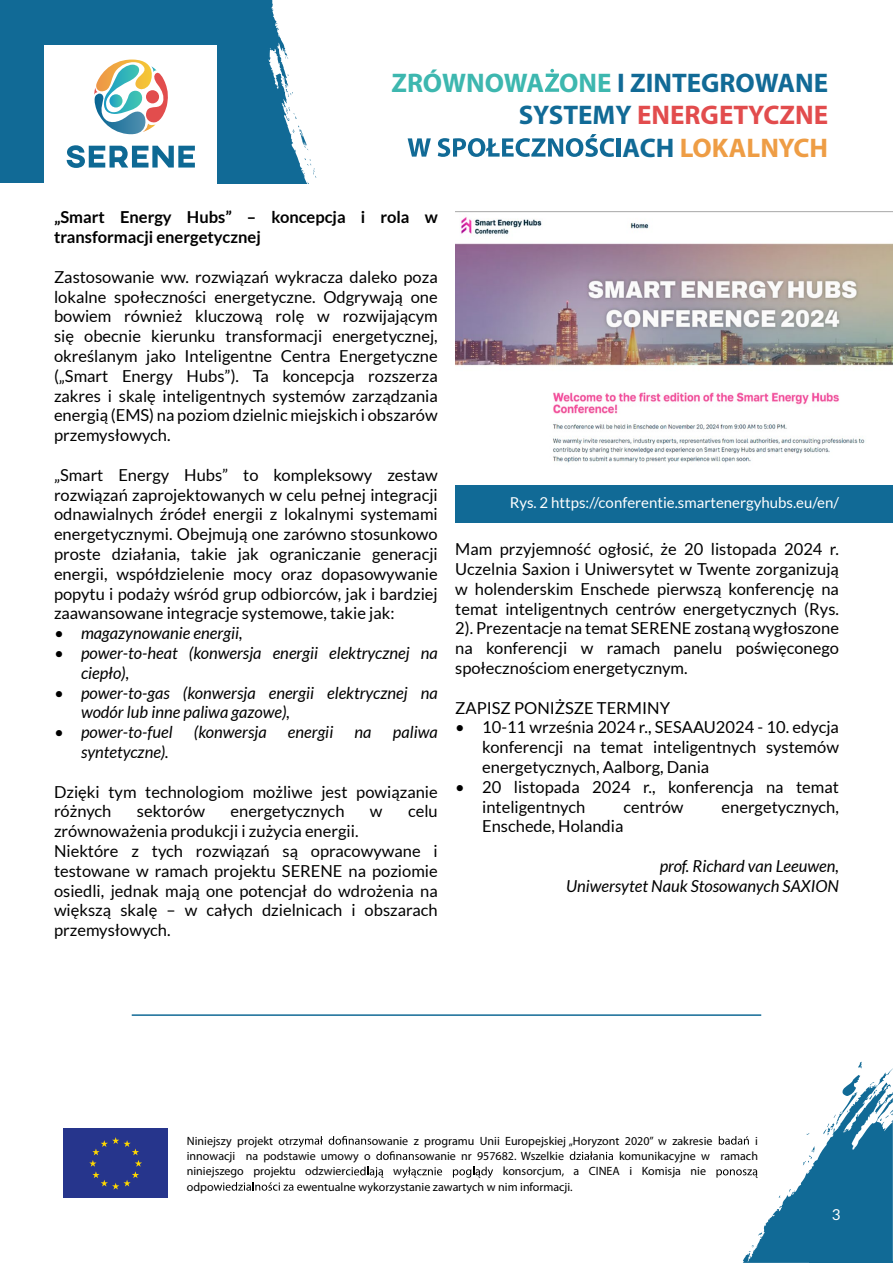
<style>
.page{position:relative;width:893px;height:1263px;background:#fff}
.page>*{position:absolute;margin:0;border:0;box-sizing:border-box;transform-origin:0 0}
.t1{font:700 27px/32.4px "Myriad Pro";color:#116a96;text-align:right}
.t2{font:16.5px/19.8px "Lato";color:#000;text-align:justify}
.t3{font:italic 16.5px/19.8px "Lato";color:#000}
.t4{font:700 16.5px/19.8px "Lato";color:#000}
.t5{font:15px "Lato";color:#fff}
.t6{font:12px "Myriad Pro";color:#000}
.s1{color:#3db7af}
.s2{color:#e24c4d}
.s3{color:#ee9d45}
</style>
<div class="page">
<div style="left:63px;top:1128px;width:105px;height:70px;background:#26358c"></div>
<svg style="left:89px;top:1137px;width:53px;height:52px"></svg>
<svg style="left:299px;top:1136px;width:24px;height:11px"></svg>
<svg style="left:329px;top:1136px;width:42px;height:9px"></svg>
<svg style="left:376px;top:1151px;width:43px;height:9px"></svg>
<svg style="left:570px;top:1151px;width:43px;height:9px"></svg>
<svg style="left:346px;top:1167px;width:37px;height:11px"></svg>
<svg style="left:402px;top:1167px;width:40px;height:11px"></svg>
<svg style="left:453px;top:1167px;width:40px;height:11px"></svg>
<svg style="left:214px;top:1182px;width:88px;height:9px"></svg>
<svg style="left:716px;top:1061px;width:177px;height:202px"></svg>
<hr style="left:809px;top:1261px;width:84px;height:2px;background:#116a96">
<svg style="left:195px;top:0;width:122px;height:184px;fill:#116a96"></svg>
<div style="left:0;top:0;width:192px;height:183px;background:#116a96"></div>
<div style="left:45px;top:45px;width:172px;height:139px;background:#fff"></div>
<svg style="left:67px;top:0;width:128px;height:168px"></svg>
<svg style="left:545px;top:69px;width:14px;height:23px"></svg>
<svg style="left:408px;top:138px;width:23px;height:19px"></svg>
<svg style="left:438px;top:134px;width:176px;height:23px"></svg>
<hr style="left:617px;top:138px;width:4px;height:19px;background:#116a96">
<img style="left:455px;top:211px;width:438px;height:252px">
<div style="left:455px;top:485px;width:438px;height:38px;background:#116a96"></div>
<hr style="left:132px;top:1014px;width:629px;height:2px;background:#116a96">
<h1 class="t1" style="left:391px;top:67px;width:438px"><span class="s1">ZRÓWNOWA ONE</span> I ZINTEGROWANE<br>SYSTEMY <span class="s2">ENERGETYCZNE<br></span>ACH <span class="s3">LOKALNYCH</span></h1>
<p class="t4" style="left:54px;top:207px;width:385px">„Smart Energy Hubs” – koncepcja i rola w transformacji energetycznej</p>
<p class="t2" style="left:54px;top:267px;width:385px">Zastosowanie ww. rozwiązań wykracza daleko poza lokalne społeczności energetyczne. Odgrywają one bowiem również kluczową rolę w rozwijającym się obecnie kierunku transformacji energetycznej, określanym jako Inteligentne Centra Energetyczne („Smart Energy Hubs”). Ta koncepcja rozszerza zakres i skalę inteligentnych systemów zarządzania energią (EMS) na poziom dzielnic miejskich i obszarów przemysłowych.</p>
<p class="t2" style="left:54px;top:465px;width:385px">„Smart Energy Hubs” to kompleksowy zestaw rozwiązań zaprojektowanych w celu pełnej integracji odnawialnych źródeł energii z lokalnymi systemami energetycznymi. Obejmują one zarówno stosunkowo proste działania, takie jak ograniczanie generacji energii, współdzielenie mocy oraz dopasowywanie popytu i podaży wśród grup odbiorców, jak i bardziej zaawansowane integracje systemowe, takie jak:</p>
<p class="t3" style="left:54px;top:624px;width:190px">• magazynowanie energii,</p>
<p class="t3" style="left:81px;top:643px;width:358px;text-indent:-27px">• power-to-heat (konwersja energii elektrycznej na ciepło),</p>
<p class="t3" style="left:81px;top:683px;width:358px;text-indent:-27px">• power-to-gas (konwersja energii elektrycznej na wodór lub inne paliwa gazowe),</p>
<p class="t3" style="left:54px;top:723px;width:120px">• power-to-fuel</p>
<p class="t3" style="left:194px;top:723px;width:74px">(konwersja</p>
<p class="t3" style="left:288px;top:723px;width:47px">energii</p>
<p class="t3" style="left:355px;top:723px;width:19px">na</p>
<p class="t3" style="left:393px;top:723px;width:46px">paliwa</p>
<p class="t3" style="left:81px;top:742px;width:89px">syntetyczne).</p>
<p class="t2" style="left:54px;top:782px;width:385px">Dzięki tym technologiom możliwe jest powiązanie różnych</p>
<p class="t2" style="left:137px;top:801px;width:70px">sektorów</p>
<p class="t2" style="left:231px;top:801px;width:115px">energetycznych</p>
<p class="t2" style="left:370px;top:801px;width:14px">w</p>
<p class="t2" style="left:408px;top:801px;width:31px">celu</p>
<p class="t2" style="left:54px;top:821px;width:385px;text-align:left">zrównoważenia produkcji i zużycia energii.<br>Niektóre z tych rozwiązań są opracowywane i testowane w ramach projektu SERENE na poziomie osiedli, jednak mają one potencjał do wdrożenia na większą skalę – w całych dzielnicach i obszarach przemysłowych.</p>
<p class="t5" style="left:510px;top:494px;width:331px">Rys. 2 https://conferentie.smartenergyhubs.eu/en/</p>
<p class="t2" style="left:455px;top:539px;width:385px">Mam przyjemność ogłosić, że 20 listopada 2024 r.<br>Uczelnia Saxion i Uniwersytet w Twente zorganizują w holenderskim Enschede pierwszą konferencję na temat inteligentnych centrów energetycznych (Rys.<br>2). Prezentacje na temat SERENE zostaną wygłoszone na konferencji w ramach panelu poświęconego społecznościom energetycznym.</p>
<p class="t2" style="left:455px;top:697px;width:216px">ZAPISZ PONIŻSZE TERMINY</p>
<p class="t2" style="left:482px;top:717px;width:358px;text-indent:-27px">• 10-11 września 2024 r., SESAAU2024 - 10. edycja konferencji na temat inteligentnych systemów energetycznych, Aalborg, Dania</p>
<p class="t2" style="left:482px;top:777px;width:358px;text-indent:-27px">• 20 listopada 2024 r., konferencja na temat inteligentnych</p>
<p class="t2" style="left:623px;top:796px;width:62px">centrów</p>
<p class="t2" style="left:721px;top:796px;width:119px">energetycznych,</p>
<p class="t2" style="left:482px;top:816px;width:143px">Enschede, Holandia</p>
<p class="t3" style="left:566px;top:856px;width:274px;text-align:right">prof. Richard van Leeuwen,<br>Uniwersytet Nauk Stosowanych SAXION</p>
<p class="t6" style="left:187px;top:1134px;width:113px">Niniejszy projekt otrz</p>
<p class="t6" style="left:372px;top:1134px;width:342px">owanie z programu Unii Europejskiej „Horyzont 2020” w zakresie</p>
<p class="t6" style="left:755px;top:1134px;width:4px">i</p>
<p class="t6" style="left:187px;top:1149px;width:185px">innowacji na podstawie umowy o</p>
<p class="t6" style="left:419px;top:1149px;width:146px">owanie nr 957682. Wszelkie</p>
<p class="t6" style="left:619px;top:1149px;width:140px">komunikacyjne w ramach</p>
<p class="t6" style="left:187px;top:1165px;width:160px">niniejszego projektu odzwier</p>
<p class="t6" style="left:393px;top:1165px;width:10px">w</p>
<p class="t6" style="left:503px;top:1165px;width:205px">konsorcjum, a CINEA i Komisja nie</p>
<p class="t6" style="left:187px;top:1180px;width:28px">odpo</p>
<p class="t6" style="left:303px;top:1180px;width:272px">wentualne wykorzystanie zawartych w nim informacji.</p>
<p class="t5" style="left:832px;top:1206px;width:10px">3</p>
</div>
